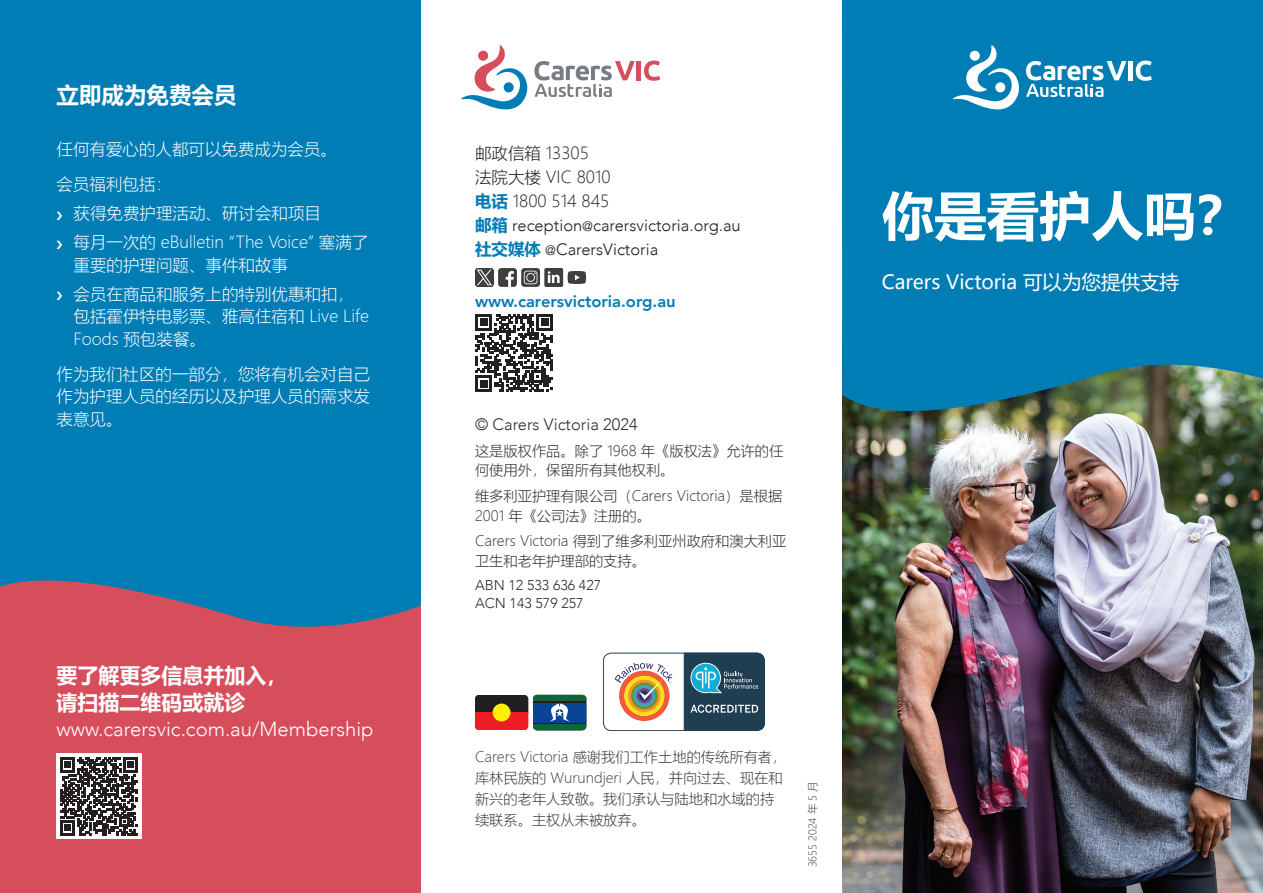
<style>
.page{position:relative;width:1263px;height:893px;background:#fff}
.page>*{position:absolute;margin:0;border:0;box-sizing:border-box;transform-origin:0 0}
.t1{font:700 52.5px "Microsoft Ya Hei";color:#fff}
.Headings{font:700 22.5px "Microsoft Ya Hei";color:#fff}
.t2{font:700 21px/27px "Microsoft Ya Hei";color:#fff}
.t3{font:300 20.25px "Avenir";color:#fff}
.t4{font:19.5px "Microsoft Ya Hei";color:#fff}
.Body_Copy{font:300 16.5px/22.5px "Microsoft Ya Hei";color:#fff}
.t5{font:300 16.5px/24px "Avenir";color:#231f20}
.t6{font:800 16.5px "Avenir";color:#007db5}
.t7{font:300 16.5px "Microsoft Ya Hei";color:#231f20}
.t8{font:300 16.5px "Avenir";color:#312f30}
.Headings-2{font:300 16.5px "Microsoft Ya Hei";color:#fff}
.Body_Copy__b4_bullets{font:300 16.5px "Microsoft Ya Hei";color:#fff}
.t9{font:300 14.25px/19.5px "Microsoft Ya Hei";color:#312f30}
.t10{font:300 14.25px/21px "Microsoft Ya Hei";color:#3e3e3f}
.t11{font:300 14.25px/18px "Avenir";color:#312f30}
.Job_Number{font:300 10.5px "Microsoft Ya Hei";color:#3e3e3f}
.s1{font-family:"Microsoft Ya Hei";font-weight:700;color:#007db5}
.s2{font-family:"Microsoft Ya Hei"}
.s3{font-size:13.5px}
.s4{color:#362c43}
</style>
<div class="page">
<img style="left:842px;top:427px;width:421px;height:466px">
<svg style="left:842px;top:0;width:421px;height:427px;background:#0a7cab"></svg>
<div style="left:0;top:0;width:421px;height:893px;background:#007db5"></div>
<svg style="left:475px;top:268px;width:19px;height:19px"></svg>
<svg style="left:477px;top:270px;width:15px;height:15px"></svg>
<svg style="left:498px;top:268px;width:19px;height:19px"></svg>
<svg style="left:521px;top:268px;width:19px;height:19px"></svg>
<svg style="left:524px;top:271px;width:13px;height:13px"></svg>
<div style="left:544px;top:268px;width:19px;height:19px;background:#3e3e3f;border-radius:2px"></div>
<svg style="left:548px;top:271px;width:12px;height:12px"></svg>
<svg style="left:568px;top:271px;width:18px;height:13px"></svg>
<svg style="left:0;top:580px;width:421px;height:313px;background:#c45262"></svg>
<hr style="left:637px;top:61px;width:4px;height:19px;background:#d64e5b">
<svg style="left:644px;top:61px;width:16px;height:20px"></svg>
<svg style="left:461px;top:45px;width:67px;height:65px"></svg>
<svg style="left:534px;top:61px;width:101px;height:36px"></svg>
<div style="left:1128px;top:61px;width:5px;height:19px;background:#fff"></div>
<svg style="left:1136px;top:61px;width:16px;height:20px"></svg>
<svg style="left:953px;top:45px;width:67px;height:71px"></svg>
<svg style="left:1026px;top:61px;width:100px;height:36px"></svg>
<svg style="left:603px;top:653px;width:162px;height:78px"></svg>
<div style="left:475px;top:695px;width:53px;height:17px;background:#231f20"></div>
<div style="left:475px;top:712px;width:53px;height:18px;background:#ee1d23"></div>
<div style="left:493px;top:704px;width:17px;height:17px;background:#fff101;border-radius:50%"></div>
<svg style="left:533px;top:695px;width:53px;height:35px;background:#255e74"></svg>
<div style="left:57px;top:754px;width:85px;height:85px;background:#fff"></div>
<svg style="left:60px;top:758px;width:78px;height:77px"></svg>
<svg style="left:475px;top:314px;width:78px;height:78px"></svg>
<p class="Headings" style="left:57px;top:79px;width:182px">立即成为免费会员</p>
<p class="Headings-2" style="left:57px;top:138px;width:282px">任何有爱心的人都可以免费成为会员。</p>
<p class="Body_Copy__b4_bullets" style="left:57px;top:173px;width:117px">会员福利包括：</p>
<p class="Body_Copy" style="left:74px;top:202px;width:249px">获得免费护理活动、研讨会和项目</p>
<p class="Body_Copy" style="left:74px;top:231px;width:296px">每月一次的 eBulletin “The Voice” 塞满了重要的护理问题、事件和故事</p>
<p class="Body_Copy" style="left:74px;top:282px;width:297px">会员在商品和服务上的特别优惠和扣，包括霍伊特电影票、雅高住宿和 Live Life<br>Foods 预包装餐。</p>
<p class="Body_Copy" style="left:57px;top:362px;width:315px;text-align:justify">作为我们社区的一部分，您将有机会对自己作为护理人员的经历以及护理人员的需求发表意见。</p>
<p class="t2" style="left:57px;top:661px;width:233px">要了解更多信息并加入，请扫描二维码或就诊</p>
<p class="t3" style="left:57px;top:717px;width:318px">www.carersvic.com.au/Membership</p>
<p class="t7" style="left:475px;top:142px;width:115px">邮政信箱 13305</p>
<p class="t7" style="left:475px;top:166px;width:137px">法院大楼 VIC 8010</p>
<p class="t5" style="left:475px;top:190px;width:267px"><span class="s1">电话</span> <span class="s2">1800 514 845<br></span><span class="s1">邮箱</span> reception<span class="s3">@</span>carersvictoria.org.au<span class="s1">社交媒体</span> <span class="s3">@</span>CarersVictoria</p>
<p class="t6" style="left:475px;top:289px;width:202px">www.carersvictoria.org.au</p>
<p class="t8" style="left:475px;top:414px;width:164px">© Carers Victoria 2024</p>
<p class="t9" style="left:475px;top:440px;width:310px">这是版权作品。除了 1968 年《版权法》允许的任何使用外，保留所有其他权利。</p>
<p class="t9" style="left:475px;top:486px;width:309px">维多利亚护理有限公司<span class="s4">（</span>Carers Victoria<span class="s4">）</span>是根据<br>2001 年《公司法》注册的。</p>
<p class="t9" style="left:475px;top:531px;width:313px">Carers Victoria 得到了维多利亚州政府和澳大利亚卫生和老年护理部的支持。</p>
<p class="t11" style="left:475px;top:576px;width:128px">ABN 12 533 636 427<br>ACN 143 579 257</p>
<p class="t10" style="left:475px;top:746px;width:313px">Carers Victoria 感谢我们工作土地的传统所有者，库林民族的 Wurundjeri 人民，并向过去、现在和新兴的老年人致敬。我们承认与陆地和水域的持续联系。主权从未被放弃。</p>
<p class="Job_Number" style="left:806px;top:867px;width:88px;rotate:-90deg">3655 2024 年 5 月</p>
<p class="t1" style="left:882px;top:179px;width:368px">你是看护人吗？</p>
<p class="t4" style="left:882px;top:269px;width:299px">Carers Victoria 可以为您提供支持</p>
</div>
